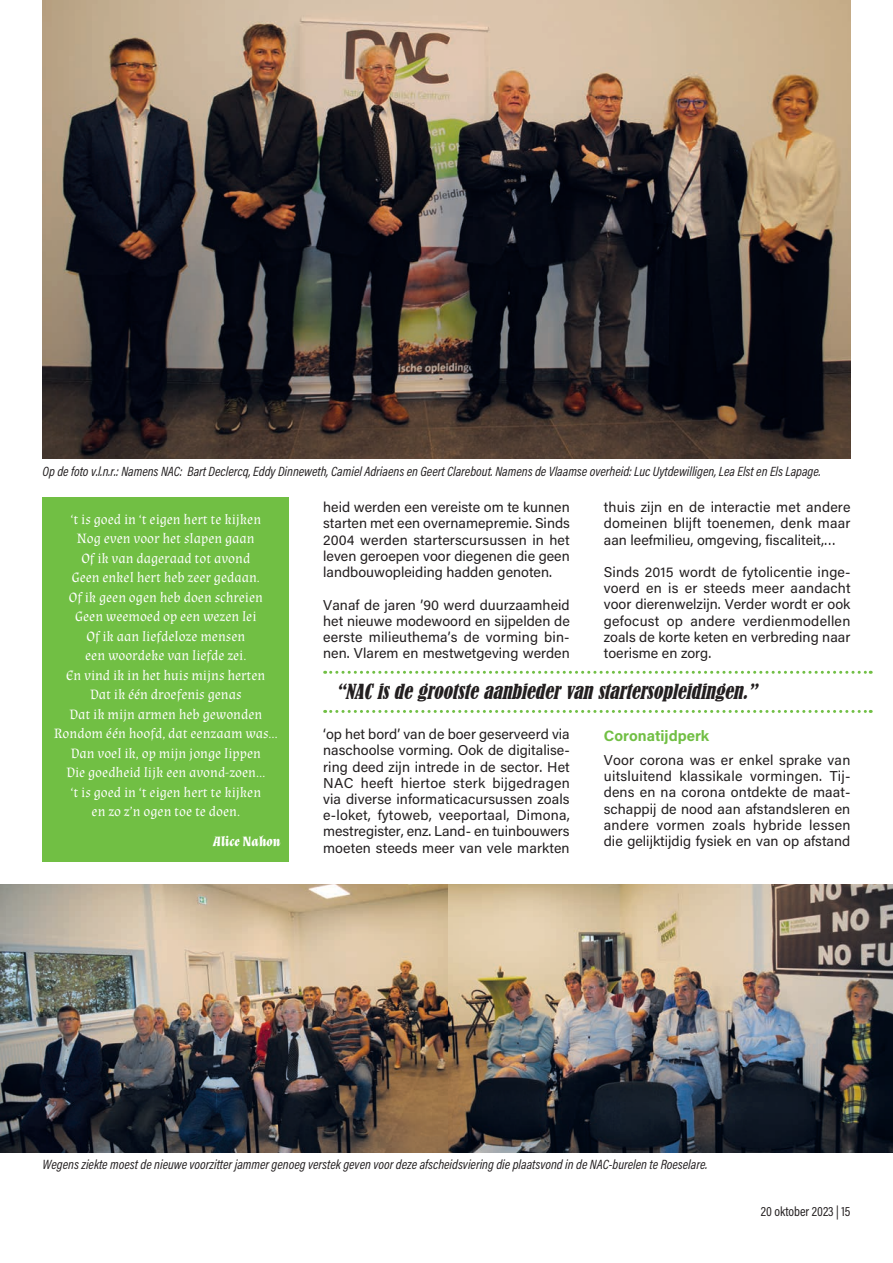
<style>
.page{position:relative;width:893px;height:1263px;background:#fff}
.page>*{position:absolute;margin:0;border:0;box-sizing:border-box;transform-origin:0 0}
.t1{font:italic condensed 19.5px "Bernard";color:#231f20}
.t2{font:700 15px "Acumin Pro";color:#71bf44}
.t3{font:14.25px/16.2px "Acumin Pro";color:#231f20;text-align:justify}
.t4{font:14.25px/19.5px "Almendra";color:#fff;text-align:center}
.t5{font:italic 700 14.25px "Almendra";color:#fff}
.t6{font:italic 13.5px "Acumin Pro Cond";color:#231f20}
.t7{font:13.5px "Acumin Pro Cond";color:#231f20}
</style>
<div class="page">
<svg style="left:325px;top:671px;width:546px;height:3px"></svg>
<svg style="left:325px;top:710px;width:546px;height:3px"></svg>
<img style="left:43px;top:0;width:807px;height:458px">
<img style="left:0;top:884px;width:451px;height:269px">
<img style="left:449px;top:884px;width:444px;height:268px">
<div style="left:43px;top:497px;width:246px;height:365px;background:#71bf44"></div>
<p class="t6" style="left:43px;top:462px;width:780px">Op de foto v.l.n.r.: Namens NAC: Bart Declercq, Eddy Dinneweth, Camiel Adriaens en Geert Clarebout. Namens de Vlaamse overheid: Luc Uytdewilligen, Lea Elst en Els Lapage.</p>
<p class="t4" style="left:54px;top:509px;width:226px">‘t is goed in ‘t eigen hert te kijken<br>Nog even voor het slapen gaan<br>Of ik van dageraad tot avond<br>Geen enkel hert heb zeer gedaan.<br>Of ik geen ogen heb doen schreien<br>Geen weemoed op een wezen lei<br>Of ik aan liefdeloze mensen<br>een woordeke van liefde zei.<br>En vind ik in het huis mijns herten<br>Dat ik één droefenis genas<br>Dat ik mijn armen heb gewonden<br>Rondom één hoofd, dat eenzaam was...<br>Dan voel ik, op mijn jonge lippen<br>Die goedheid lijk een avond-zoen...<br>‘t is goed in ‘t eigen hert te kijken<br>en zo z’n ogen toe te doen.</p>
<p class="t5" style="left:213px;top:833px;width:69px">Alice Nahon</p>
<p class="t3" style="left:323px;top:499px;width:248px">heid werden een vereiste om te kunnen starten met een overnamepremie. Sinds 2004 werden starterscursussen in het leven geroepen voor diegenen die geen landbouwopleiding hadden genoten.</p>
<p class="t3" style="left:323px;top:596px;width:248px">Vanaf de jaren ’90 werd duurzaamheid het nieuwe modewoord en sijpelden de eerste milieuthema’s de vorming bin&shy;nen. Vlarem en mestwetgeving werden</p>
<p class="t3" style="left:604px;top:499px;width:248px">thuis zijn en de interactie met andere domeinen blijft toenemen, denk maar aan leefmilieu, omgeving, fiscaliteit,…</p>
<p class="t3" style="left:604px;top:563px;width:248px">Sinds 2015 wordt de fytolicentie inge&shy;voerd en is er steeds meer aandacht voor dierenwelzijn. Verder wordt er ook gefocust op andere verdienmodellen zoals de korte keten en verbreding naar toerisme en zorg.</p>
<h1 class="t1" style="left:336px;top:680px;width:427px">“NACisdegrootsteaanbiedervan startersopleidingen.”</h1>
<p class="t3" style="left:323px;top:725px;width:248px">‘op het bord’ van de boer geserveerd via naschoolse vorming. Ook de digitalise&shy;ring deed zijn intrede in de sector. Het NAC heeft hiertoe sterk bijgedragen via diverse informaticacursussen zoals e-loket, fytoweb, veeportaal, Dimona, mestregister, enz. Land- en tuinbouwers moeten steeds meer van vele markten</p>
<p class="t2" style="left:604px;top:725px;width:107px">Coronatijdperk</p>
<p class="t3" style="left:604px;top:751px;width:248px">Voor corona was er enkel sprake van uitsluitend klassikale vormingen. Tij&shy;dens en na corona ontdekte de maat&shy;schappij de nood aan afstandsleren en andere vormen zoals hybride lessen die gelijktijdig fysiek en van op afstand</p>
<p class="t6" style="left:43px;top:1155px;width:666px">Wegens ziekte moest de nieuwe voorzitter jammer genoeg verstek geven voor deze afscheidsviering die plaatsvond in de NAC-burelen te Roeselare.</p>
<p class="t7" style="left:761px;top:1202px;width:91px">20 oktober 2023 | 15</p>
</div>
